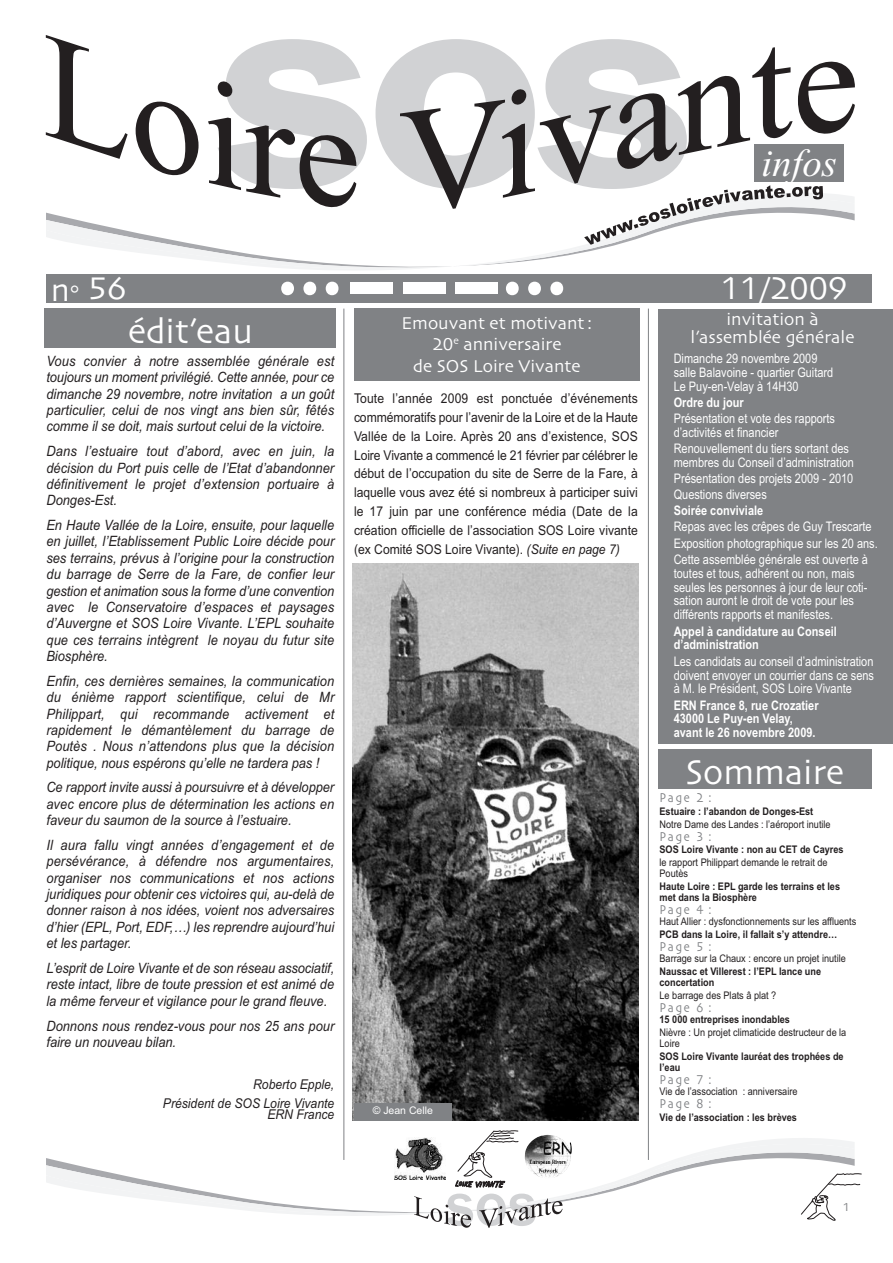
<style>
.page{position:relative;width:893px;height:1263px;background:#fff}
.page>*{position:absolute;margin:0;border:0;box-sizing:border-box;transform-origin:0 0}
.t1{font:500 276px "Franklin Gothic Itc T";color:#d1d2d4;scale:1.18 1}
.t2{font:500 63.3px "Franklin Gothic Itc T";color:#d1d2d4}
.t3{font:italic 39px "Times New Roman";color:#fff}
.t4{font:36px "Skia";color:#fff}
.t5{font:33px "Skia";color:#fff}
.t6{font:18px/21.6px "Skia";color:#fff;text-align:center}
.t7{font:italic 14.25px/16.4px "Arial";color:#231f20;text-align:justify;scale:.9 1}
.t8{font:13.5px/18.9px "Arial";color:#231f20;text-align:justify;scale:.9 1}
.t9{font:italic 13.5px/19.5px "Arial";color:#231f20;text-align:right;scale:.9 1}
.t10{font:13.5px "Skia";letter-spacing:.15em;color:#808285;scale:.87 1}
.t11{font:13.2px/14px "Arial";color:#fff;scale:.83 1}
.t12{font:700 13.2px/14px "Arial";color:#fff;scale:.83 1}
.t13{font:12px "Skia";color:#808285}
.t14{font:700 10.5px/11.4px "Arial";color:#231f20;scale:.87 1}
.t15{font:10.5px/11.4px "Arial";color:#231f20;scale:.87 1}
.t16{font:10.5px "Arial";color:#fff}
.s1{font-style:italic}
</style>
<div class="page">
<div style="left:658px;top:309px;width:235px;height:435px;background:#808285"></div>
<div style="left:46px;top:275px;width:826px;height:28px;background:#808285"></div>
<div style="left:350px;top:283px;width:43px;height:11px;background:#fff"></div>
<div style="left:403px;top:283px;width:42px;height:11px;background:#fff"></div>
<div style="left:456px;top:283px;width:42px;height:11px;background:#fff"></div>
<div style="left:506px;top:282px;width:13px;height:13px;background:#fff;border-radius:50%"></div>
<div style="left:528px;top:282px;width:13px;height:13px;background:#fff;border-radius:50%"></div>
<div style="left:550px;top:282px;width:13px;height:13px;background:#fff;border-radius:50%"></div>
<div style="left:281px;top:282px;width:13px;height:13px;background:#fff;border-radius:50%"></div>
<div style="left:303px;top:282px;width:13px;height:13px;background:#fff;border-radius:50%"></div>
<div style="left:326px;top:282px;width:12px;height:13px;background:#fff;border-radius:50%"></div>
<hr style="left:648px;top:309px;width:1px;height:851px;background:#808285">
<hr style="left:343px;top:309px;width:1px;height:851px;background:#808285">
<svg style="left:46px;top:35px;width:809px;height:235px"></svg>
<div style="left:45px;top:309px;width:291px;height:39px;background:#808285"></div>
<div style="left:354px;top:309px;width:286px;height:72px;background:#808285"></div>
<img style="left:352px;top:564px;width:287px;height:556px">
<div style="left:354px;top:1103px;width:98px;height:17px;background:#808285"></div>
<div style="left:658px;top:749px;width:214px;height:40px;background:#808285"></div>
<svg style="left:46px;top:1130px;width:816px;height:98px"></svg>
<h3 class="t5" style="left:51px;top:268px;width:77px">n<sub>°</sub> 56</h3>
<h1 class="t1" style="left:222px;top:-75px;width:398px">sos</h1>
<h3 class="t3" style="left:761px;top:139px;width:77px">infos</h3>
<h3 class="t5" style="left:720px;top:269px;width:129px">11/2009</h3>
<h3 class="t4" style="left:128px;top:310px;width:126px">édit’eau</h3>
<p class="t7" style="left:46px;top:353px;width:321px">Vous convier à notre assemblée générale est toujours un moment privilégié. Cette année, pour ce dimanche 29 novembre, notre invitation a un goût particulier, celui de nos vingt ans bien sûr, fêtés comme il se doit, mais surtout celui de la victoire.</p>
<p class="t7" style="left:46px;top:443px;width:321px">Dans l’estuaire tout d’abord, avec en juin, la décision du Port puis celle de l’Etat d’abandonner définitivement le projet d’extension portuaire à Donges-Est.</p>
<p class="t7" style="left:46px;top:517px;width:321px">En Haute Vallée de la Loire, ensuite, pour laquelle en juillet, l’Etablissement Public Loire décide pour ses terrains, prévus à l’origine pour la construction du barrage de Serre de la Fare, de confier leur gestion et animation sous la forme d’une convention avec le Conservatoire d’espaces et paysages d’Auvergne et SOS Loire Vivante. L’EPL souhaite que ces terrains intègrent le noyau du futur site Biosphère.</p>
<p class="t7" style="left:46px;top:673px;width:321px">Enfin, ces dernières semaines, la communication du énième rapport scientifique, celui de Mr Philippart, qui recommande activement et rapidement le démantèlement du barrage de Poutès . Nous n’attendons plus que la décision politique, nous espérons qu’elle ne tardera pas !</p>
<p class="t7" style="left:46px;top:779px;width:321px">Ce rapport invite aussi à poursuivre et à développer avec encore plus de détermination les actions en faveur du saumon de la source à l’estuaire.</p>
<p class="t7" style="left:46px;top:837px;width:321px">Il aura fallu vingt années d’engagement et de persévérance, à défendre nos argumentaires, organiser nos communications et nos actions juridiques pour obtenir ces victoires qui, au-delà de donner raison à nos idées, voient nos adversaires d’hier (EPL, Port, EDF,…) les reprendre aujourd’hui et les partager.</p>
<p class="t7" style="left:46px;top:960px;width:321px">L’esprit de Loire Vivante et de son réseau associatif, reste intact, libre de toute pression et est animé de la même ferveur et vigilance pour le grand fleuve.</p>
<p class="t7" style="left:46px;top:1017px;width:321px">Donnons nous rendez-vous pour nos 25 ans pour faire un nouveau bilan.</p>
<p class="t9" style="left:163px;top:1074px;width:192px">Roberto Epple,<br>Président de SOS Loire Vivante</p>
<p class="t9" style="left:267px;top:1105px;width:76px">ERN France</p>
<p class="t6" style="left:401px;top:312px;width:193px">Emouvant et motivant:<br>20<sup>e</sup> anniversaire<br>de SOS Loire Vivante</p>
<p class="t8" style="left:354px;top:389px;width:317px">Toute l’année 2009 est ponctuée d’événements commémoratifs pour l’avenir de la Loire et de la Haute Vallée de la Loire. Après 20 ans d’existence, SOS Loire Vivante a commencé le 21 février par célébrer le début de l’occupation du site de Serre de la Fare, à laquelle vous avez été si nombreux à participer suivi le 17 juin par une conférence média (Date de la création officielle de l’association SOS Loire vivante (ex Comité SOS Loire Vivante). <span class="s1">(Suite en page 7)</span></p>
<p class="t16" style="left:373px;top:1105px;width:62px">© Jean Celle</p>
<p class="t6" style="left:691px;top:310px;width:165px;line-height:18px">invitation à l’assemblée générale</p>
<p class="t11" style="left:674px;top:352px;width:194px">Dimanche 29 novembre 2009 salle Balavoine - quartier Guitard<br>Le Puy-en-Velay à 14H30</p>
<p class="t12" style="left:674px;top:396px;width:86px">Ordre du jour</p>
<p class="t11" style="left:674px;top:412px;width:196px">Présentation et vote des rapports d’activités et financier</p>
<p class="t11" style="left:674px;top:442px;width:219px">Renouvellement du tiers sortant des membres du Conseil d’administration</p>
<p class="t11" style="left:674px;top:471px;width:218px;line-height:16px">Présentation des projets 2009 - 2010<br>Questions diverses</p>
<p class="t12" style="left:674px;top:504px;width:109px">Soirée conviviale</p>
<p class="t11" style="left:674px;top:519px;width:247px;line-height:16px">Repas avec les crêpes de Guy Trescarte<br>Exposition photographique sur les 20 ans.<br>Cette assemblée générale est ouverte à</p>
<p class="t11" style="left:674px;top:566px;width:235px">toutes et tous, adhérent ou non, mais seules les personnes à jour de leur coti&shy;sation auront le droit de vote pour les différents rapports et manifestes.</p>
<p class="t12" style="left:674px;top:624px;width:198px">Appel à candidature au Conseil d’administration</p>
<p class="t11" style="left:674px;top:654px;width:243px;text-align:justify">Les candidats au conseil d’administration doivent envoyer un courrier dans ce sens à M. le Président, SOS Loire Vivante</p>
<p class="t12" style="left:674px;top:698px;width:176px">ERN France 8, rue Crozatier<br>43000 Le Puy-en Velay, avant le 26 novembre 2009.</p>
<h3 class="t4" style="left:685px;top:750px;width:160px">Sommaire</h3>
<p class="t10" style="left:659px;top:790px;width:62px">Page 2 :</p>
<p class="t14" style="left:659px;top:806px;width:178px">Estuaire : l’abandon de Donges-Est</p>
<p class="t15" style="left:659px;top:818px;width:198px">Notre Dame des Landes : l’aéroport inutile</p>
<p class="t10" style="left:659px;top:828px;width:62px">Page 3 :</p>
<p class="t14" style="left:659px;top:844px;width:213px">SOS Loire Vivante : non au CET de Cayres</p>
<p class="t15" style="left:659px;top:856px;width:195px">le rapport Philippart demande le retrait de<br>Poutès</p>
<p class="t14" style="left:659px;top:881px;width:209px">Haute Loire : EPL garde les terrains et les met dans la Biosphère</p>
<p class="t10" style="left:659px;top:901px;width:62px">Page 4 :</p>
<p class="t15" style="left:659px;top:916px;width:228px">Haut Allier : dysfonctionnements sur les affluents</p>
<p class="t14" style="left:659px;top:929px;width:206px">PCB dans la Loire, il fallait s’y attendre…</p>
<p class="t10" style="left:659px;top:938px;width:62px">Page 5 :</p>
<p class="t15" style="left:659px;top:953px;width:216px">Barrage sur la Chaux : encore un projet inutile</p>
<p class="t14" style="left:659px;top:965px;width:187px">Naussac et Villerest : l’EPL lance une concertation</p>
<p class="t15" style="left:659px;top:989px;width:136px">Le barrage des Plats â plat ?</p>
<p class="t10" style="left:659px;top:999px;width:62px">Page 6 :</p>
<p class="t14" style="left:659px;top:1014px;width:151px">15 000 entreprises inondables</p>
<p class="t15" style="left:659px;top:1026px;width:216px">Nièvre : Un projet climaticide destructeur de la<br>Loire</p>
<p class="t14" style="left:659px;top:1050px;width:213px">SOS Loire Vivante lauréat des trophées de l’eau</p>
<p class="t10" style="left:659px;top:1071px;width:62px">Page 7 :</p>
<p class="t15" style="left:659px;top:1086px;width:160px">Vie de l’association : anniversaire</p>
<p class="t10" style="left:659px;top:1095px;width:62px">Page 8 :</p>
<p class="t14" style="left:659px;top:1111px;width:159px">Vie de l’association : les brèves</p>
<h2 class="t2" style="left:446px;top:1166px;width:92px">sos</h2>
<p class="t13" style="left:843px;top:1200px;width:9px">1</p>
</div>
